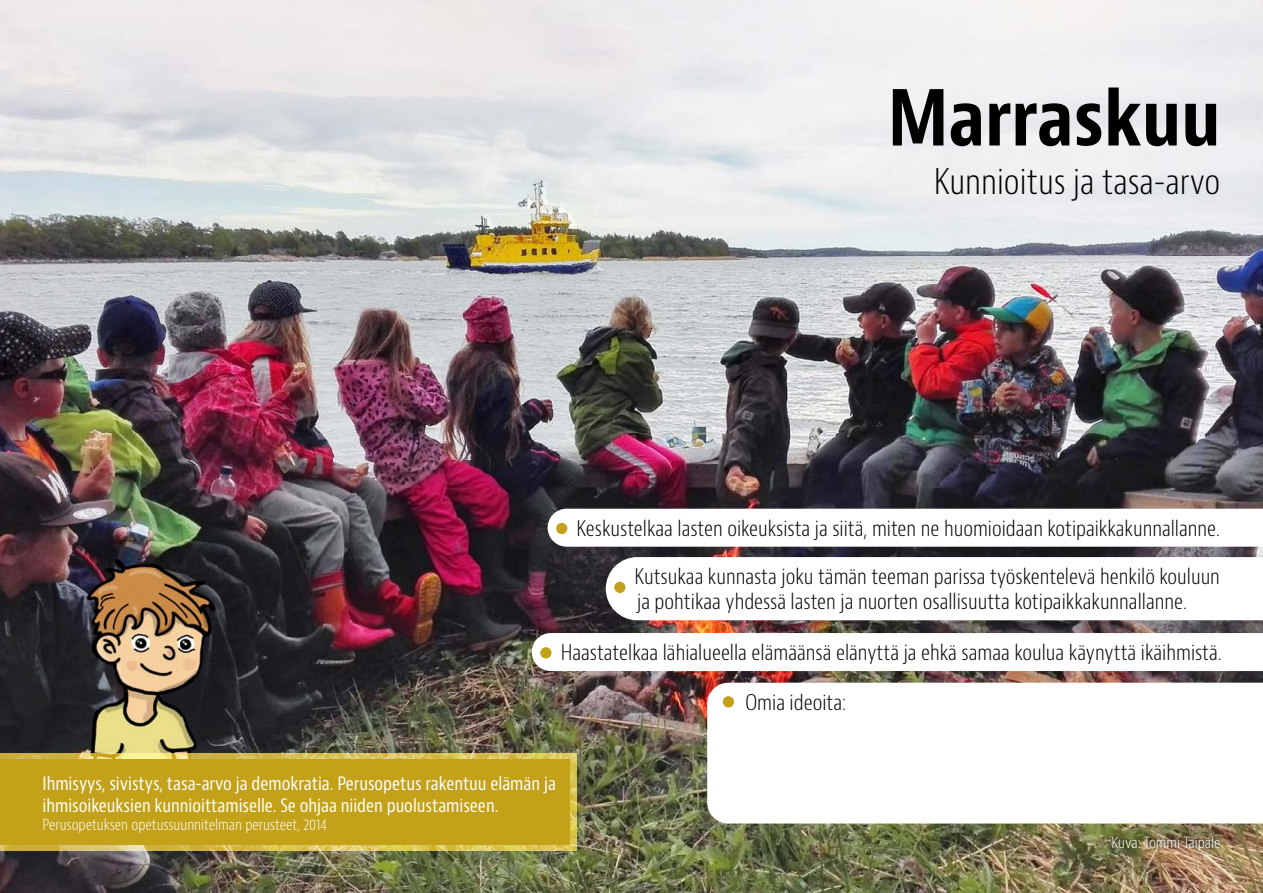
<style>
.page{position:relative;width:1263px;height:893px;background:#fff}
.page>*{position:absolute;margin:0;border:0;box-sizing:border-box;transform-origin:0 0}
.t1{font:700 condensed 75px "Bernino Sans";color:#000}
.t2{font:300 condensed 34.5px "Bernino Sans";color:#000}
.t3{font:300 condensed 21px/25.2px "Bernino Sans";color:#000}
.t4{font:condensed 18px/21.6px "Bernino Sans";color:#fff}
.t5{font:300 condensed 15px "Bernino Sans";color:#fff}
</style>
<div class="page">
<img style="left:0;top:0;width:1263px;height:893px">
<svg style="left:606px;top:557px;width:657px;height:63px"></svg>
<div style="left:614px;top:582px;width:11px;height:11px;background:#c3a119;border-radius:50%"></div>
<svg style="left:532px;top:633px;width:731px;height:38px"></svg>
<div style="left:540px;top:647px;width:11px;height:11px;background:#c3a119;border-radius:50%"></div>
<svg style="left:548px;top:509px;width:715px;height:38px"></svg>
<div style="left:556px;top:523px;width:11px;height:11px;background:#c3a119;border-radius:50%"></div>
<svg style="left:707px;top:683px;width:556px;height:140px"></svg>
<div style="left:723px;top:696px;width:11px;height:11px;background:#c3a119;border-radius:50%"></div>
<svg style="left:737px;top:683px;width:252px;height:38px"></svg>
<svg style="left:1108px;top:832px;width:116px;height:22px;background:#7e704b"></svg>
<img style="left:0;top:540px;width:248px;height:213px">
<svg style="left:0;top:753px;width:577px;height:97px;background:#d8c156"></svg>
<div style="left:0;top:759px;width:569px;height:85px;background:#c3a119"></div>
<h1 class="t1" style="left:888px;top:72px;width:334px">Marraskuu</h1>
<h2 class="t2" style="left:934px;top:160px;width:288px">Kunnioitus ja tasa-arvo</h2>
<p class="t3" style="left:576px;top:516px;width:645px">Keskustelkaa lasten oikeuksista ja siitä, miten ne huomioidaan kotipaikkakunnallanne.</p>
<p class="t3" style="left:635px;top:564px;width:587px">Kutsukaa kunnasta joku tämän teeman parissa työskentelevä henkilö kouluun ja pohtikaa yhdessä lasten ja nuorten osallisuutta kotipaikkakunnallanne.</p>
<p class="t3" style="left:561px;top:640px;width:663px">Haastatelkaa lähialueella elämäänsä elänyttä ja ehkä samaa koulua käynyttä ikäihmistä.</p>
<p class="t4" style="left:43px;top:773px;width:515px">Ihmisyys, sivistys, tasa-arvo ja demokratia. Perusopetus rakentuu elämän ja ihmisoikeuksien kunnioittamiselle. Se ohjaa niiden puolustamiseen.</p>
<p class="t5" style="left:43px;top:815px;width:286px">Perusopetuksen opetussuunnitelman perusteet, 2014</p>
<p class="t3" style="left:745px;top:691px;width:102px">Omia ideoita:</p>
<p class="t5" style="left:1111px;top:833px;width:110px">Kuva: Tommi Taipale</p>
</div>
